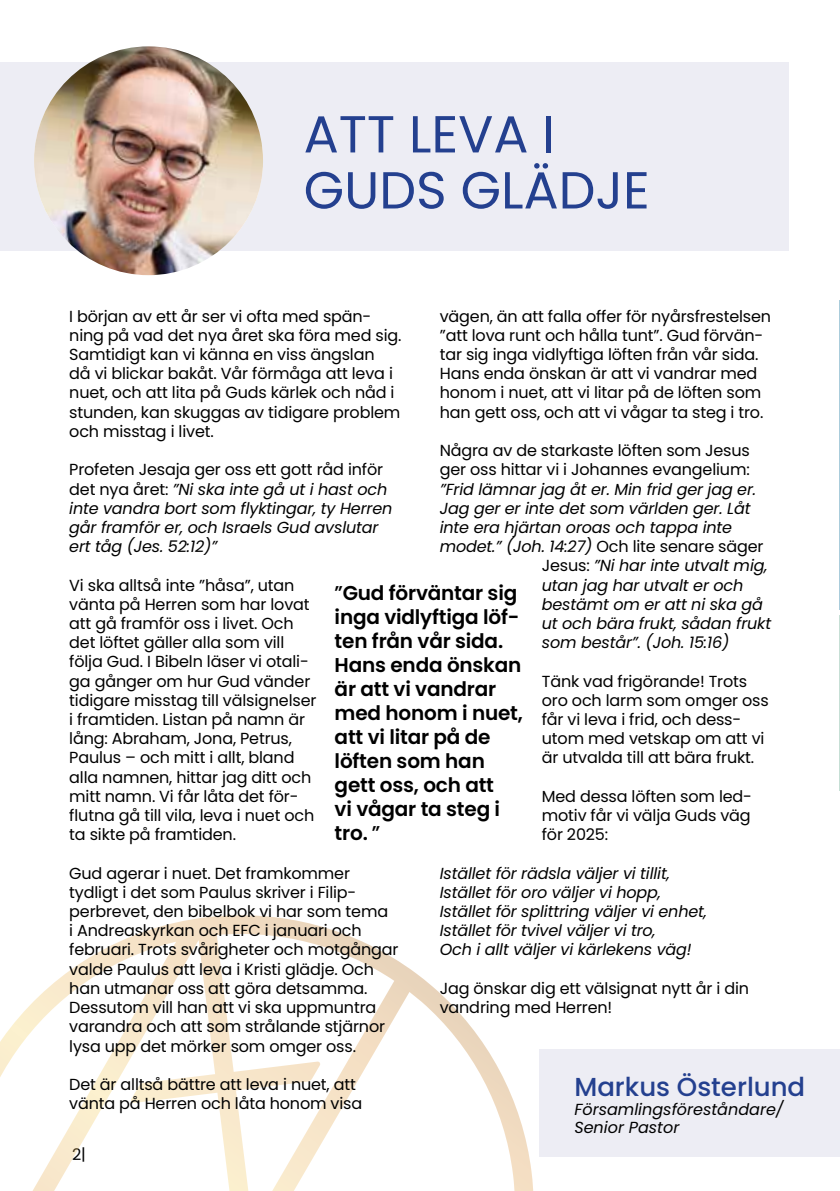
<style>
.page{position:relative;width:840px;height:1191px;background:#fff}
.page>*{position:absolute;margin:0;border:0;box-sizing:border-box;transform-origin:0 0}
.t1{font:52px/56px "Poppins";color:#24408f}
.t2{font:500 26px "Poppins";color:#24408f}
.t3{font:600 20px/24px "Poppins";letter-spacing:-.01em;color:#000}
.t4{font:16px/19.2px "Poppins";letter-spacing:-.01em;color:#000}
.t5{font:italic 16px/19.2px "Poppins";letter-spacing:-.01em;color:#000}
.s1{font-style:normal}
.s2{font-weight:500}
</style>
<div class="page">
<svg style="left:0;top:915px;width:551px;height:276px"></svg>
<div style="left:0;top:62px;width:788px;height:189px;background:#ededf4"></div>
<img style="left:34px;top:46px;width:229px;height:229px;border-radius:114px">
<div style="left:539px;top:1049px;width:300px;height:107px;background:#ededf4"></div>
<hr style="left:839px;top:300px;width:1px;height:309px;background:#006a96">
<hr style="left:839px;top:615px;width:1px;height:175px;background:#8dbfab">
<h1 class="t1" style="left:303px;top:106px;width:347px">ATT LEVA I<br>GUDS GLÄDJE</h1>
<p class="t4" style="left:69px;top:306px;width:333px">I början av ett år ser vi ofta med spän&shy;ning på vad det nya året ska föra med sig.<br>Samtidigt kan vi känna en viss ängslan<br>då vi blickar bakåt. Vår förmåga att leva i nuet, och att lita på Guds kärlek och nåd i stunden, kan skuggas av tidigare problem och misstag i livet.</p>
<p class="t5" style="left:69px;top:460px;width:324px"><span class="s1">Profeten Jesaja ger oss ett gott råd inför det nya året:</span> ”Ni ska inte gå ut i hast och inte vandra bort som flyktingar, ty Herren går framför er, och Israels Gud avslutar ert tåg (Jes. 52:12)”</p>
<p class="t4" style="left:69px;top:575px;width:248px">Vi ska alltså inte ”håsa”, utan vänta på Herren som har lovat att gå framför oss i livet. Och det löftet gäller alla som vill följa Gud. I Bibeln läser vi otali&shy;ga gånger om hur Gud vänder tidigare misstag till välsignelser i framtiden. Listan på namn är lång: Abraham, Jona, Petrus,<br>Paulus – och mitt i allt, bland alla namnen, hittar jag ditt och mitt namn. Vi får låta det för&shy;flutna gå till vila, leva i nuet och ta sikte på framtiden.</p>
<p class="t4" style="left:69px;top:863px;width:330px">Gud agerar i nuet. Det framkommer tydligt i det som Paulus skriver i Filip&shy;perbrevet, den bibelbok vi har som tema<br>i Andreaskyrkan och EFC i januari och februari. Trots svårigheter och motgångar valde Paulus att leva i Kristi glädje. Och han utmanar oss att göra detsamma.<br>Dessutom vill han att vi ska uppmuntra varandra och att som strålande stjärnor lysa upp det mörker som omger oss.</p>
<p class="t4" style="left:69px;top:1074px;width:294px">Det är alltså bättre att leva i nuet, att vänta på Herren och låta honom visa</p>
<h2 class="t2" style="left:574px;top:1071px;width:232px">Markus Österlund</h2>
<p class="t4" style="left:439px;top:306px;width:333px">vägen, än att falla offer för nyårsfrestelsen ”att lova runt och hålla tunt”. Gud förvän&shy;tar sig inga vidlyftiga löften från vår sida.<br>Hans enda önskan är att vi vandrar med honom i nuet, att vi litar på de löften som han gett oss, och att vi vågar ta steg i tro.</p>
<p class="t4" style="left:439px;top:441px;width:311px">Några av de starkaste löften som Jesus ger oss hittar vi i Johannes evangelium:</p>
<p class="t5" style="left:439px;top:479px;width:318px">”Frid lämnar jag åt er. Min frid ger jag er.</p>
<p class="t5" style="left:439px;top:498px;width:312px">Jag ger er inte det som världen ger. Låt</p>
<p class="t5" style="left:439px;top:518px;width:294px">inte era hjärtan oroas och tappa inte</p>
<p class="t5" style="left:439px;top:537px;width:325px">modet.” (Joh. 14:27) <span class="s1">Och lite senare säger</span></p>
<p class="t5" style="left:541px;top:556px;width:227px"><span class="s1">Jesus:</span> ”Ni har inte utvalt mig,</p>
<p class="t5" style="left:541px;top:575px;width:203px">utan jag har utvalt er och</p>
<p class="t5" style="left:541px;top:594px;width:222px">bestämt om er att ni ska gå</p>
<p class="t5" style="left:541px;top:614px;width:231px">ut och bära frukt, sådan frukt</p>
<p class="t5" style="left:541px;top:633px;width:189px">som består”. (Joh. 15:16)</p>
<p class="t4" style="left:541px;top:671px;width:228px">Tänk vad frigörande! Trots oro och larm som omger oss får vi leva i frid, och dess&shy;utom med vetskap om att vi är utvalda till att bära frukt.</p>
<p class="t4" style="left:541px;top:786px;width:211px;text-align:justify">Med dessa löften som led&shy;motiv får vi välja Guds väg för 2025:</p>
<p class="t5" style="left:439px;top:863px;width:269px">Istället för rädsla väljer vi tillit, Istället för oro väljer vi hopp, Istället för splittring väljer vi enhet, Istället för tvivel väljer vi tro,<br>Och i allt väljer vi kärlekens väg!</p>
<p class="t4" style="left:439px;top:978px;width:311px">Jag önskar dig ett välsignat nytt år i din vandring med Herren!</p>
<p class="t3" style="left:334px;top:581px;width:190px"><span class="s2">”</span>Gud förväntar sig inga vidlyftiga löf&shy;ten från vår sida.<br>Hans enda önskan är att vi vandrar med honom i nuet, att vi litar på de löften som han gett oss, och att<br>vi vågar ta steg i tro. <span class="s2">”</span></p>
<p class="t5" style="left:574px;top:1100px;width:210px;line-height:18px">Församlingsföreståndare/<br>Senior Pastor</p>
<p class="t4" style="left:72px;top:1144px;width:15px">2|</p>
</div>
